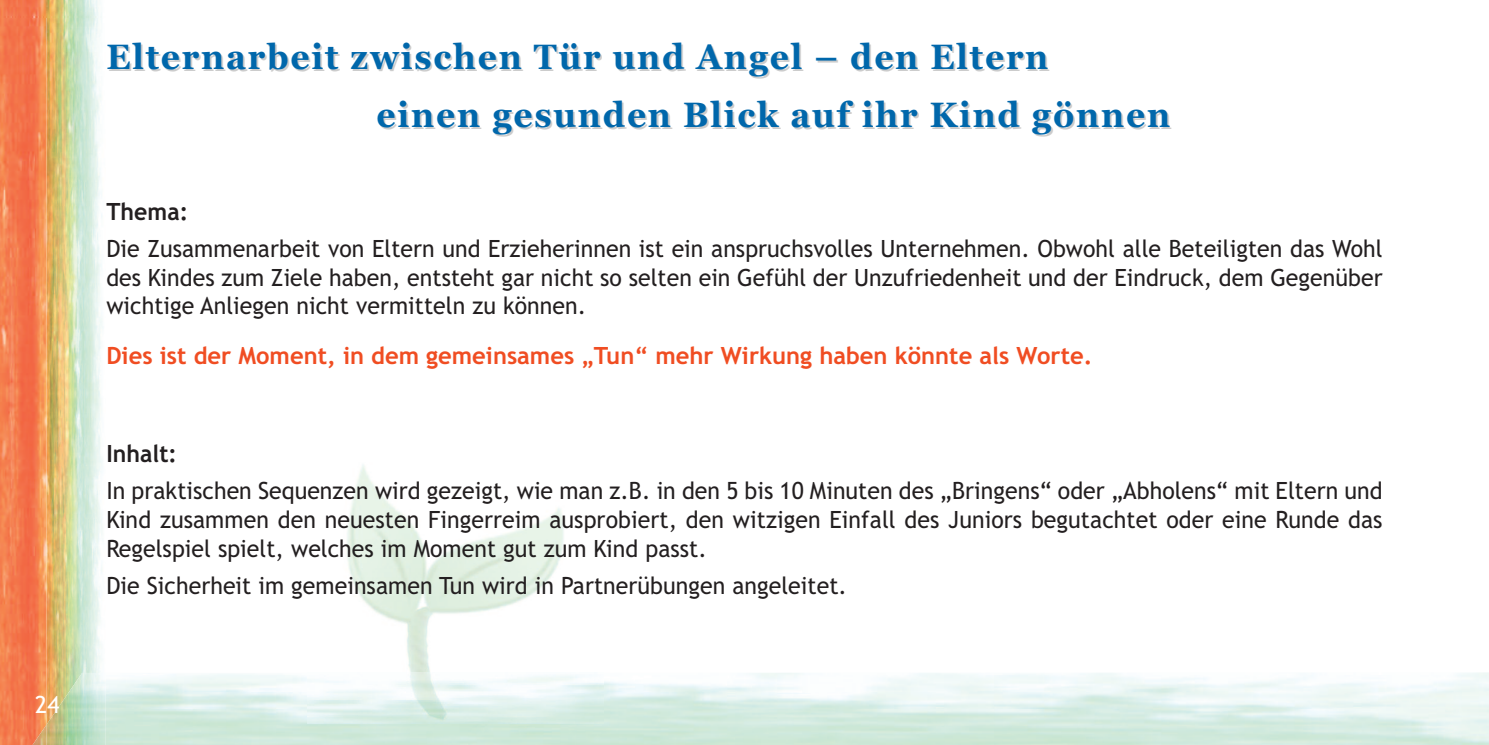
<style>
.page{position:relative;width:1489px;height:745px;background:#fff}
.page>*{position:absolute;margin:0;border:0;box-sizing:border-box;transform-origin:0 0}
.t1{font:700 35px/58.2px "Georgia";letter-spacing:.05em;color:#0067ab;scale:.96 1}
.t2{font:23.75px/28.5px "Trebuchet MS";letter-spacing:.005em;color:#231f20;text-align:justify}
.t3{font:700 23.75px "Trebuchet MS";color:#f04d22}
.t4{font:700 23.75px "Trebuchet MS";color:#231f20}
.t5{font:23.75px "Trebuchet MS";color:#fff}
</style>
<div class="page">
<img style="left:347px;top:465px;width:217px;height:207px">
<img style="left:0;top:0;width:46px;height:744px">
<img style="left:0;top:16px;width:46px;height:1px">
<img style="left:46px;top:0;width:57px;height:672px">
<img style="left:21px;top:724px;width:25px;height:20px">
<img style="left:46px;top:672px;width:60px;height:72px">
<p class="t5" style="left:35px;top:690px;width:26px">24</p>
<h1 class="t1" style="left:376px;top:28px;width:828px;text-indent:-270px">Elternarbeit zwischen Tür und Angel – den Eltern<br>einen gesunden Blick auf ihr Kind gönnen</h1>
<p class="t4" style="left:106px;top:197px;width:83px">Thema:</p>
<p class="t2" style="left:106px;top:235px;width:1277px">Die Zusammenarbeit von Eltern und Erzieherinnen ist ein anspruchsvolles Unternehmen. Obwohl alle Beteiligten das Wohl des Kindes zum Ziele haben, entsteht gar nicht so selten ein Gefühl der Unzufriedenheit und der Eindruck, dem Gegenüber wichtige Anliegen nicht vermitteln zu können.</p>
<p class="t3" style="left:106px;top:341px;width:987px">Dies ist der Moment, in dem gemeinsames „Tun“ mehr Wirkung haben könnte als Worte.</p>
<p class="t4" style="left:106px;top:439px;width:72px">Inhalt:</p>
<p class="t2" style="left:106px;top:476px;width:1277px">In praktischen Sequenzen wird gezeigt, wie man z.B. in den 5 bis 10 Minuten des „Bringens“ oder „Abholens“ mit Eltern und Kind zusammen den neuesten Fingerreim ausprobiert, den witzigen Einfall des Juniors begutachtet oder eine Runde das Regelspiel spielt, welches im Moment gut zum Kind passt.</p>
<p class="t2" style="left:106px;top:571px;width:742px">Die Sicherheit im gemeinsamen Tun wird in Partnerübungen angeleitet.</p>
</div>
